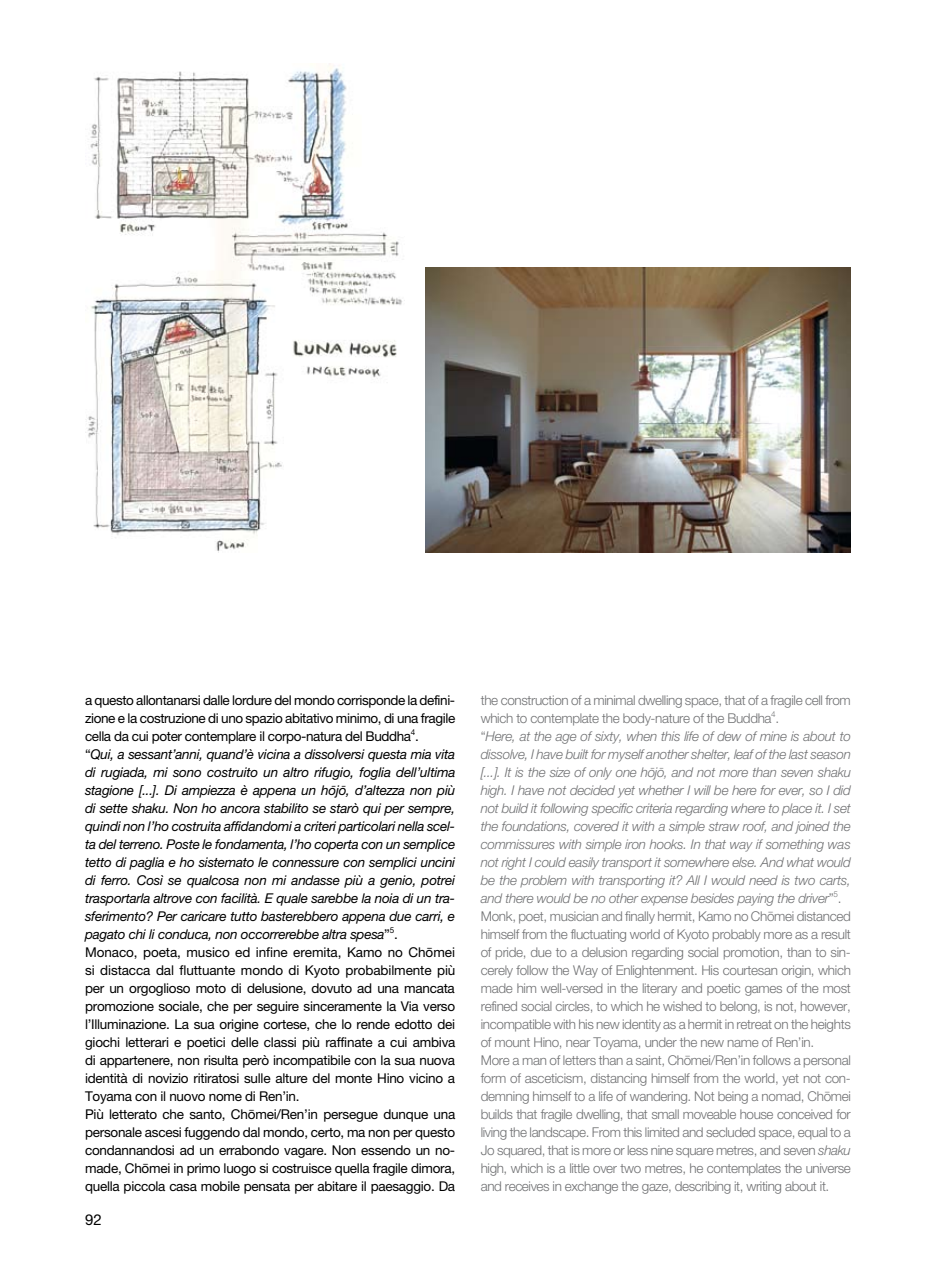
<style>
.page{position:relative;width:936px;height:1263px;background:#fff}
.page>*{position:absolute;margin:0;border:0;box-sizing:border-box;transform-origin:0 0}
.t1{font:15px "Helvetica Neue";color:#000}
.t2{font:300 13.5px/18px "Helvetica Neue";letter-spacing:-.025em;color:#707173}
.t3{font:13.5px/18px "Helvetica Neue";letter-spacing:-.02em;color:#000}
.s1{font-style:italic}
</style>
<div class="page">
<img style="left:425px;top:268px;width:425px;height:285px">
<img style="left:85px;top:64px;width:317px;height:489px">
<p class="t3" style="left:85px;top:691px;width:372px">a questo allontanarsi dalle lordure del mondo corrisponde la defini&shy;zione e la costruzione di uno spazio abitativo minimo, di una fragile cella da cui poter contemplare il corpo-natura del Buddha<sup>4</sup>.<br>“<span class="s1">Qui, a sessant’anni, quand’è vicina a dissolversi questa mia vita di rugiada, mi sono costruito un altro rifugio, foglia dell’ultima stagione [...]. Di ampiezza è appena un ho¯ jo¯ , d’altezza non più di sette shaku. Non ho ancora stabilito se starò qui per sempre, quindi non l’ho costruita affidandomi a criteri particolari nella scel&shy;ta del terreno. Poste le fondamenta, l’ho coperta con un semplice tetto di paglia e ho sistemato le connessure con semplici uncini di ferro. Così se qualcosa non mi andasse più a genio, potrei trasportarla altrove con facilità. E quale sarebbe la noia di un tra&shy;sferimento? Per caricare tutto basterebbero appena due carri, e pagato chi li conduca, non occorrerebbe altra spesa</span>”<sup>5</sup>.<br>Monaco, poeta, musico ed infine eremita, Kamo no Cho¯ mei si distacca dal fluttuante mondo di Kyoto probabilmente più per un orgoglioso moto di delusione, dovuto ad una mancata promozione sociale, che per seguire sinceramente la Via verso l’Illuminazione. La sua origine cortese, che lo rende edotto dei giochi letterari e poetici delle classi più raffinate a cui ambiva di appartenere, non risulta però incompatibile con la sua nuova identità di novizio ritiratosi sulle alture del monte Hino vicino a Toyama con il nuovo nome di Ren’in.<br>Più letterato che santo, Cho¯ mei/Ren’in persegue dunque una personale ascesi fuggendo dal mondo, certo, ma non per questo condannandosi ad un errabondo vagare. Non essendo un no&shy;made, Cho¯ mei in primo luogo si costruisce quella fragile dimora, quella piccola casa mobile pensata per abitare il paesaggio. Da</p>
<p class="t2" style="left:480px;top:690px;width:371px">the construction of a minimal dwelling space, that of a fragile cell from which to contemplate the body-nature of the Buddha<sup>4</sup>.<br>“<span class="s1">Here, at the age of sixty, when this life of dew of mine is about to dissolve, I have built for myself another shelter, leaf of the last season [...]. It is the size of only one ho¯ jo¯ , and not more than seven shaku high. I have not decided yet whether I will be here for ever, so I did not build it following specific criteria regarding where to place it. I set the foundations, covered it with a simple straw roof, and joined the commissures with simple iron hooks. In that way if something was not right I could easily transport it somewhere else. And what would be the problem with transporting it? All I would need is two carts, and there would be no other expense besides paying the driver</span>”<sup>5</sup>.<br>Monk, poet, musician and finally hermit, Kamo no Cho¯ mei distanced himself from the fluctuating world of Kyoto probably more as a result of pride, due to a delusion regarding social promotion, than to sin&shy;cerely follow the Way of Enlightenment. His courtesan origin, which made him well-versed in the literary and poetic games of the most refined social circles, to which he wished to belong, is not, however, incompatible with his new identity as a hermit in retreat on the heights of mount Hino, near Toyama, under the new name of Ren’in.<br>More a man of letters than a saint, Cho¯ mei/Ren’in follows a personal form of asceticism, distancing himself from the world, yet not con&shy;demning himself to a life of wandering. Not being a nomad, Cho¯ mei builds that fragile dwelling, that small moveable house conceived for living the landscape. From this limited and secluded space, equal to a Jo squared, that is more or less nine square metres, and seven <span class="s1">shaku </span>high, which is a little over two metres, he contemplates the universe and receives in exchange the gaze, describing it, writing about it.</p>
<p class="t1" style="left:85px;top:1210px;width:18px">92</p>
</div>
